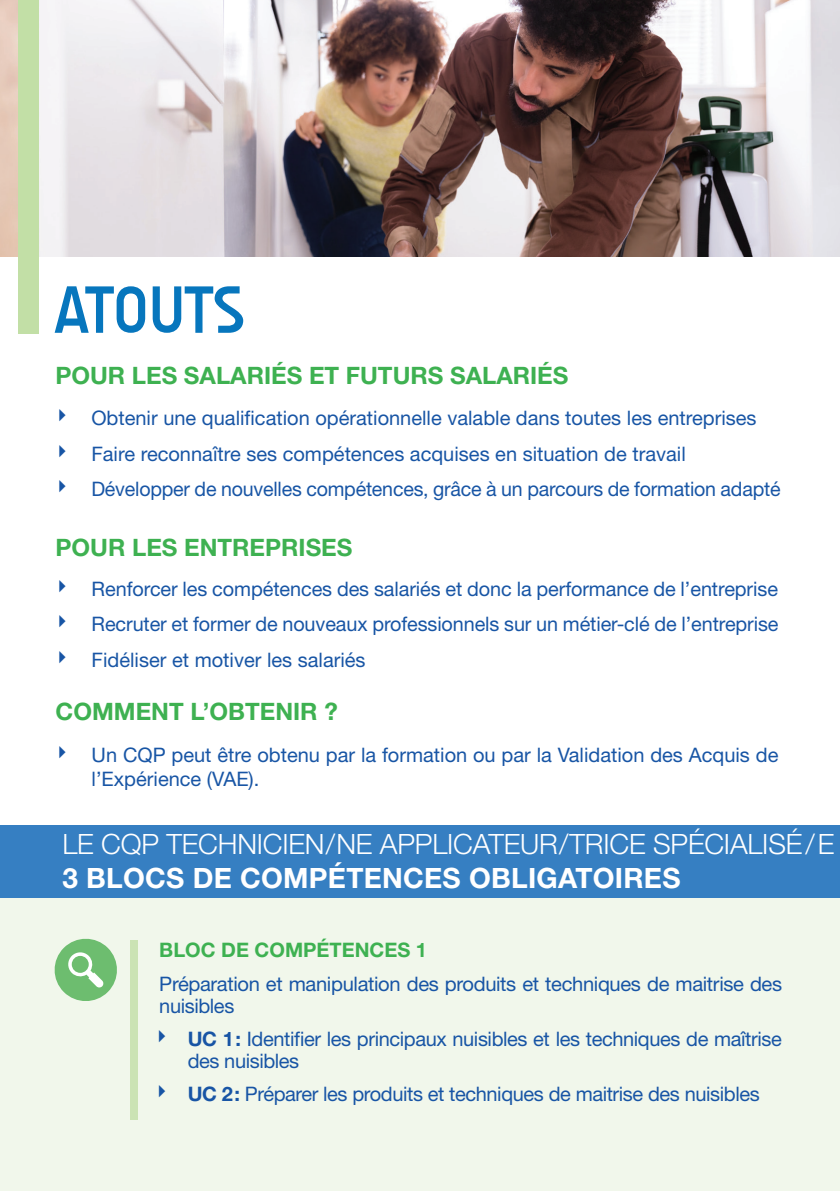
<style>
.page{position:relative;width:840px;height:1191px;background:#fff}
.page>*{position:absolute;margin:0;border:0;box-sizing:border-box;transform-origin:0 0}
.t1{font:700 68px "A Udimat";color:#0776bd}
.Titres{font:300 28px/33.6px "Helvetica Neue LT Std";letter-spacing:-.005em;color:#fff}
.Titre_bleu{font:700 24px "Helvetica Neue LT Std";color:#3eb151}
.Texte_principal{font:20px/22px "Helvetica Neue LT Std";letter-spacing:-.005em;color:#1855a5}
.Texte_principal-2{font:700 20px "Helvetica Neue LT Std";color:#3eb151}
.s1{font-weight:700}
</style>
<div class="page">
<div style="left:0;top:887px;width:839px;height:304px;background:#f1f7eb"></div>
<div style="left:0;top:824px;width:839px;height:73px;background:#367fc2"></div>
<img style="left:0;top:0;width:839px;height:257px">
<div style="left:18px;top:0;width:21px;height:333px;background:#c2dfa6"></div>
<div style="left:130px;top:940px;width:7px;height:180px;background:#cbe3b4"></div>
<svg style="left:54px;top:938px;width:63px;height:63px"></svg>
<p class="t1" style="left:55px;top:271px;width:191px">ATOUTS</p>
<p class="Titre_bleu" style="left:55px;top:361px;width:514px">POUR LES SALARIÉS ET FUTURS SALARIÉS</p>
<p class="Texte_principal" style="left:91px;top:407px;width:666px">Obtenir une qualification opérationnelle valable dans toutes les entreprises</p>
<p class="Texte_principal" style="left:91px;top:442px;width:595px">Faire reconnaître ses compétences acquises en situation de travail</p>
<p class="Texte_principal" style="left:91px;top:477px;width:690px">Développer de nouvelles compétences, grâce à un parcours de formation adapté</p>
<p class="Titre_bleu" style="left:56px;top:533px;width:298px">POUR LES ENTREPRISES</p>
<p class="Texte_principal" style="left:92px;top:577px;width:687px">Renforcer les compétences des salariés et donc la performance de l’entreprise</p>
<p class="Texte_principal" style="left:92px;top:613px;width:688px">Recruter et former de nouveaux professionnels sur un métier-clé de l’entreprise</p>
<p class="Texte_principal" style="left:92px;top:648px;width:275px">Fidéliser et motiver les salariés</p>
<p class="Titre_bleu" style="left:56px;top:696px;width:283px">COMMENT L’OBTENIR ?</p>
<p class="Texte_principal" style="left:92px;top:743px;width:688px;line-height:24px">Un CQP peut être obtenu par la formation ou par la Validation des Acquis de l’Expérience (VAE).</p>
<p class="Titres" style="left:62px;top:827px;width:773px">LE CQP TECHNICIEN/NE APPLICATEUR/TRICE SPÉCIALISÉ/E<br><span class="s1">3 BLOCS DE COMPÉTENCES OBLIGATOIRES</span></p>
<p class="Texte_principal-2" style="left:159px;top:937px;width:269px">BLOC DE COMPÉTENCES 1</p>
<p class="Texte_principal" style="left:159px;top:972px;width:624px">Préparation et manipulation des produits et techniques de maitrise des nuisibles</p>
<p class="Texte_principal" style="left:187px;top:1027px;width:595px"><span class="s1">UC 1:</span> Identifier les principaux nuisibles et les techniques de maîtrise des nuisibles</p>
<p class="Texte_principal" style="left:187px;top:1083px;width:573px"><span class="s1">UC 2:</span> Préparer les produits et techniques de maitrise des nuisibles</p>
</div>
